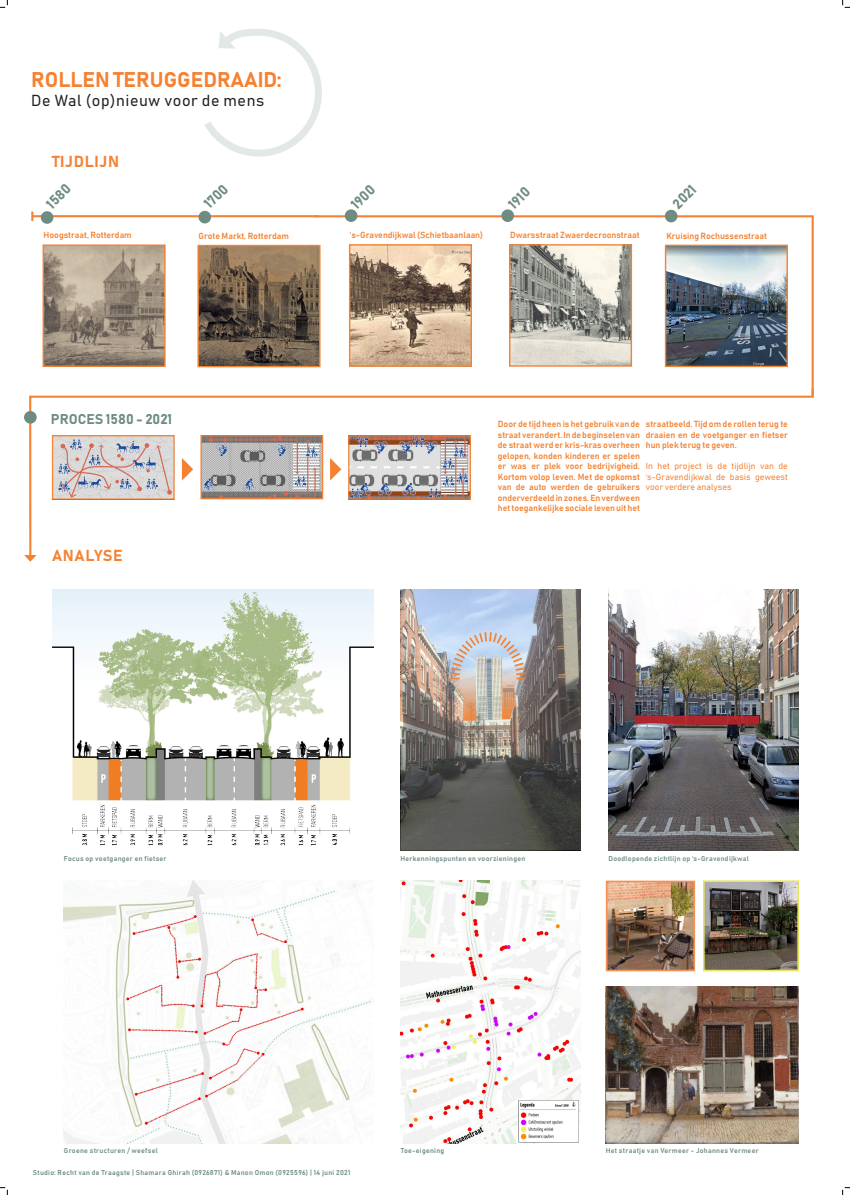
<style>
.page{position:relative;width:850px;height:1195px;background:#fff}
.page>*{position:absolute;margin:0;border:0;box-sizing:border-box;transform-origin:0 0}
.t1{font:21px "Bahnschrift";color:#f48232}
.t2{font:15.75px "Bahnschrift";letter-spacing:.04em;color:#231f20}
.t3{font:15.75px "Bahnschrift";letter-spacing:.04em;color:#f48232}
.t4{font:14px "Bahnschrift";color:#6e8c82}
.t5{font:8.75px/10.5px "Bahnschrift";color:#f48232;text-align:justify}
.t6{font:7px "Bahnschrift";letter-spacing:.04em;color:#6e8c82}
</style>
<div class="page">
<svg style="left:400px;top:589px;width:180px;height:261px;background:#757473"></svg>
<hr style="left:811px;top:217px;width:2px;height:179px;background:#f48233">
<svg style="left:204px;top:29px;width:118px;height:128px"></svg>
<hr style="left:32px;top:215px;width:286px;height:2px;background:#f48232">
<svg style="left:31px;top:211px;width:2px;height:10px"></svg>
<hr style="left:314px;top:215px;width:499px;height:2px;background:#f48232">
<img style="left:64px;top:880px;width:307px;height:263px">
<img style="left:52px;top:590px;width:321px;height:256px">
<img style="left:608px;top:589px;width:190px;height:261px">
<img style="left:45px;top:246px;width:118px;height:119px">
<div style="left:43px;top:244px;width:122px;height:123px;border:1px solid #f48231"></div>
<div style="left:41px;top:211px;width:12px;height:13px;background:#6e8c82;border-radius:50%"></div>
<img style="left:199px;top:247px;width:119px;height:118px">
<div style="left:197px;top:245px;width:123px;height:122px;border:1px solid #f48231"></div>
<div style="left:198px;top:211px;width:13px;height:12px;background:#6e8c82;border-radius:50%"></div>
<img style="left:666px;top:246px;width:119px;height:119px">
<div style="left:664px;top:244px;width:123px;height:123px;border:1px solid #f48231"></div>
<div style="left:664px;top:210px;width:13px;height:12px;background:#6e8c82;border-radius:50%"></div>
<img style="left:351px;top:246px;width:119px;height:119px">
<div style="left:349px;top:244px;width:123px;height:123px;border:1px solid #f48231"></div>
<div style="left:344px;top:209px;width:13px;height:13px;background:#6e8c82;border-radius:50%"></div>
<img style="left:510px;top:246px;width:119px;height:118px">
<div style="left:508px;top:244px;width:123px;height:122px;border:1px solid #f48231"></div>
<div style="left:501px;top:209px;width:12px;height:13px;background:#6e8c82;border-radius:50%"></div>
<svg style="left:28px;top:386px;width:786px;height:169px"></svg>
<svg style="left:24px;top:555px;width:13px;height:6px"></svg>
<div style="left:24px;top:411px;width:13px;height:12px;background:#6e8c82;border-radius:50%"></div>
<img style="left:400px;top:880px;width:180px;height:263px">
<img style="left:517px;top:1098px;width:63px;height:45px">
<img style="left:705px;top:883px;width:90px;height:85px">
<div style="left:702px;top:880px;width:96px;height:91px;border:2px solid #e6e75a"></div>
<img style="left:608px;top:883px;width:83px;height:85px">
<div style="left:605px;top:880px;width:89px;height:91px;border:2px solid #f69155"></div>
<img style="left:605px;top:986px;width:193px;height:157px">
<img style="left:445px;top:625px;width:82px;height:95px">
<svg style="left:634px;top:716px;width:125px;height:9px"></svg>
<svg style="left:0;top:0;width:8px;height:8px"></svg>
<svg style="left:0;top:1187px;width:8px;height:7px"></svg>
<svg style="left:842px;top:0;width:7px;height:8px"></svg>
<svg style="left:842px;top:1187px;width:7px;height:7px"></svg>
<h1 class="t1" style="left:31px;top:66px;width:251px">ROLLEN TERUGGEDRAAID:</h1>
<h2 class="t2" style="left:31px;top:90px;width:234px">De Wal (op)nieuw voor de mens</h2>
<h2 class="t3" style="left:52px;top:152px;width:68px">TIJDLIJN</h2>
<h3 class="t4" style="left:42px;top:200px;width:29px;rotate:-45deg">1580</h3>
<p class="t5" style="left:44px;top:230px;width:90px">Hoogstraat, Rotterdam</p>
<h3 class="t4" style="left:200px;top:200px;width:29px;rotate:-45deg">1700</h3>
<p class="t5" style="left:198px;top:230px;width:92px">Grote Markt, Rotterdam</p>
<h3 class="t4" style="left:347px;top:200px;width:29px;rotate:-45deg">1900</h3>
<p class="t5" style="left:350px;top:230px;width:135px">‘s-Gravendijkwal (Schietbaanlaan)</p>
<h3 class="t4" style="left:504px;top:200px;width:26px;rotate:-45deg">1910</h3>
<p class="t5" style="left:509px;top:230px;width:131px">Dwarsstraat Zwaerdecroonstraat</p>
<h3 class="t4" style="left:668px;top:200px;width:28px;rotate:-45deg">2021</h3>
<p class="t5" style="left:666px;top:230px;width:102px">Kruising Rochussenstraat</p>
<h3 class="t4" style="left:51px;top:410px;width:123px">PROCES 1580 - 2021</h3>
<h2 class="t3" style="left:52px;top:546px;width:72px">ANALYSE</h2>
<p class="t5" style="left:497px;top:419px;width:143px">Door de tijd heen is het gebruik van de straat verandert. In de beginselen van de straat werd er kris-kras overheen gelopen, konden kinderen er spelen er was er plek voor bedrijvigheid.<br>Kortom volop leven. Met de opkomst van de auto werden de gebruikers onderverdeeld in zones. En verdween het toegankelijke sociale leven uit het</p>
<p class="t5" style="left:645px;top:419px;width:143px">straatbeeld. Tijd om de rollen terug te draaien en de voetganger en fietser hun plek terug te geven.</p>
<p class="t5" style="left:645px;top:461px;width:143px">In het project is de tijdlijn van de ‘s-Gravendijkwal de basis geweest voor verdere analyses</p>
<p class="t6" style="left:64px;top:853px;width:104px">Focus op voetganger en fietser</p>
<p class="t6" style="left:400px;top:853px;width:126px">Herkenningspunten en voorzieningen</p>
<p class="t6" style="left:608px;top:853px;width:142px">Doodlopende zichtlijn op ‘s-Gravendijkwal</p>
<p class="t6" style="left:64px;top:1146px;width:95px">Groene structuren / weefsel</p>
<p class="t6" style="left:400px;top:1146px;width:45px">Toe-eigening</p>
<p class="t6" style="left:33px;top:1168px;width:319px">Studio: Recht van de Traagste | Shamara Ghirah (0926871) &amp; Manon Omon (0925596) | 14 juni 2021</p>
<p class="t6" style="left:605px;top:1146px;width:154px">Het straatje van Vermeer - Johannes Vermeer</p>
</div>
